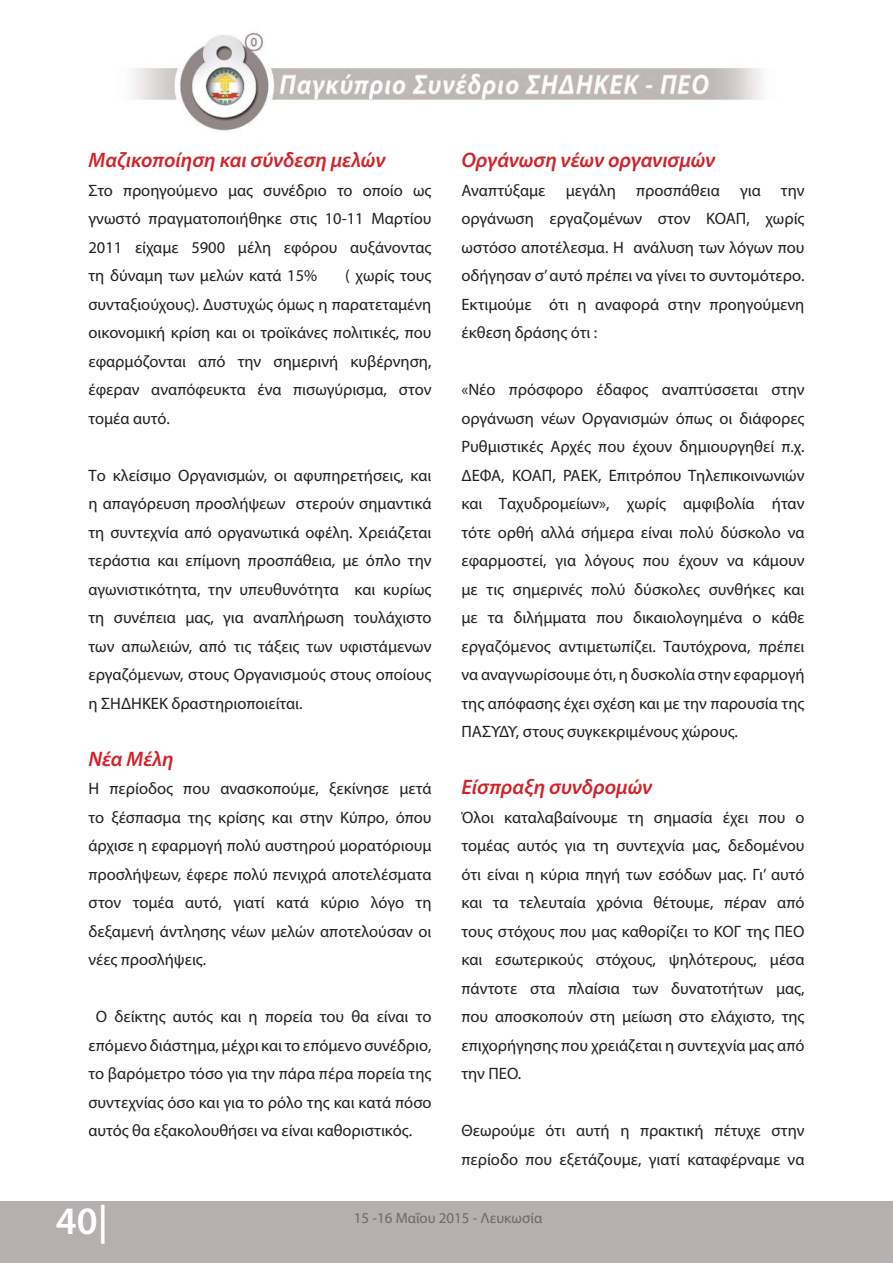
<style>
.page{position:relative;width:893px;height:1263px;background:#fff}
.page>*{position:absolute;margin:0;border:0;box-sizing:border-box;transform-origin:0 0}
.t1{font:600 39px "Myriad Pro";color:#fff}
.t2{font:italic 600 21px "Myriad Pro";color:#d12229}
.t3{font:16.5px/28.5px "Myriad Pro";color:#221f1f;text-align:justify}
.t4{font:15px "Myriad Pro";color:#6b696a}
</style>
<div class="page">
<img style="left:132px;top:32px;width:631px;height:100px">
<div style="left:0;top:1202px;width:893px;height:61px;background:#b5afaf"></div>
<p class="t2" style="left:88px;top:152px;width:298px">Μαζικοποίηση και σύνδεση μελών</p>
<p class="t3" style="left:88px;top:177px;width:344px">Στο προηγούμενο μας συνέδριο το οποίο ως γνωστό πραγματοποιήθηκε στις 10-11 Μαρτίου 2011 είχαμε 5900 μέλη εφόρου αυξάνοντας τη δύναμη των μελών κατά 15%</p>
<p class="t3" style="left:88px;top:263px;width:344px;text-indent:257px">( χωρίς τους συνταξιούχους). Δυστυχώς όμως η παρατεταμένη οικονομική κρίση και οι τροϊκάνες πολιτικές, που εφαρμόζονται από την σημερινή κυβέρνηση, έφεραν αναπόφευκτα ένα πισωγύρισμα, στον τομέα αυτό.</p>
<p class="t3" style="left:88px;top:462px;width:344px">Το κλείσιμο Οργανισμών, οι αφυπηρετήσεις, και η απαγόρευση προσλήψεων στερούν σημαντικά τη συντεχνία από οργανωτικά οφέλη. Χρειάζεται τεράστια και επίμονη προσπάθεια, με όπλο την αγωνιστικότητα, την υπευθυνότητα και κυρίως τη συνέπεια μας, για αναπλήρωση τουλάχιστο των απωλειών, από τις τάξεις των υφιστάμενων εργαζόμενων, στους Οργανισμούς στους οποίους η ΣΗΔΗΚΕΚ δραστηριοποιείται.</p>
<p class="t2" style="left:88px;top:751px;width:87px">Νέα Μέλη</p>
<p class="t3" style="left:88px;top:776px;width:344px">Η περίοδος που ανασκοπούμε, ξεκίνησε μετά το ξέσπασμα της κρίσης και στην Κύπρο, όπου άρχισε η εφαρμογή πολύ αυστηρού μορατόριουμ προσλήψεων, έφερε πολύ πενιχρά αποτελέσματα στον τομέα αυτό, γιατί κατά κύριο λόγο τη δεξαμενή άντλησης νέων μελών αποτελούσαν οι νέες προσλήψεις.</p>
<p class="t3" style="left:88px;top:1004px;width:345px;text-indent:7px">Ο δείκτης αυτός και η πορεία του θα είναι το επόμενο διάστημα, μέχρι και το επόμενο συνέδριο, το βαρόμετρο τόσο για την πάρα πέρα πορεία της συντεχνίας όσο και για το ρόλο της και κατά πόσο αυτός θα εξακολουθήσει να είναι καθοριστικός.</p>
<p class="t2" style="left:461px;top:152px;width:255px">Οργάνωση νέων οργανισμών</p>
<p class="t3" style="left:461px;top:177px;width:344px">Αναπτύξαμε μεγάλη προσπάθεια για την οργάνωση εργαζομένων στον ΚΟΑΠ, χωρίς ωστόσο αποτέλεσμα. Η ανάλυση των λόγων που οδήγησαν σ’ αυτό πρέπει να γίνει το συντομότερο.<br>Εκτιμούμε ότι η αναφορά στην προηγούμενη έκθεση δράσης ότι :</p>
<p class="t3" style="left:461px;top:377px;width:344px">«Νέο πρόσφορο έδαφος αναπτύσσεται στην οργάνωση νέων Οργανισμών όπως οι διάφορες Ρυθμιστικές Αρχές που έχουν δημιουργηθεί π.χ.<br>ΔΕΦΑ, ΚΟΑΠ, ΡΑΕΚ, Επιτρόπου Τηλεπικοινωνιών και Ταχυδρομείων», χωρίς αμφιβολία ήταν τότε ορθή αλλά σήμερα είναι πολύ δύσκολο να εφαρμοστεί, για λόγους που έχουν να κάμουν με τις σημερινές πολύ δύσκολες συνθήκες και με τα διλήμματα που δικαιολογημένα ο κάθε εργαζόμενος αντιμετωπίζει. Ταυτόχρονα, πρέπει να αναγνωρίσουμε ότι, η δυσκολία στην εφαρμογή της απόφασης έχει σχέση και με την παρουσία της ΠΑΣΥΔΥ, στους συγκεκριμένους χώρους.</p>
<p class="t2" style="left:461px;top:779px;width:192px">Είσπραξη συνδρομών</p>
<p class="t3" style="left:461px;top:804px;width:345px">Όλοι καταλαβαίνουμε τη σημασία έχει που ο τομέας αυτός για τη συντεχνία μας, δεδομένου ότι είναι η κύρια πηγή των εσόδων μας. Γι’ αυτό και τα τελευταία χρόνια θέτουμε, πέραν από τους στόχους που μας καθορίζει το ΚΟΓ της ΠΕΟ και εσωτερικούς στόχους, ψηλότερους, μέσα πάντοτε στα πλαίσια των δυνατοτήτων μας, που αποσκοπούν στη μείωση στο ελάχιστο, της επιχορήγησης που χρειάζεται η συντεχνία μας από την ΠΕΟ.</p>
<p class="t3" style="left:461px;top:1118px;width:344px">Θεωρούμε ότι αυτή η πρακτική πέτυχε στην περίοδο που εξετάζουμε, γιατί καταφέρναμε να</p>
<h1 class="t1" style="left:56px;top:1205px;width:54px">40|</h1>
<p class="t4" style="left:354px;top:1209px;width:190px">15 -16 Μαΐου 2015 - Λευκωσία</p>
</div>
